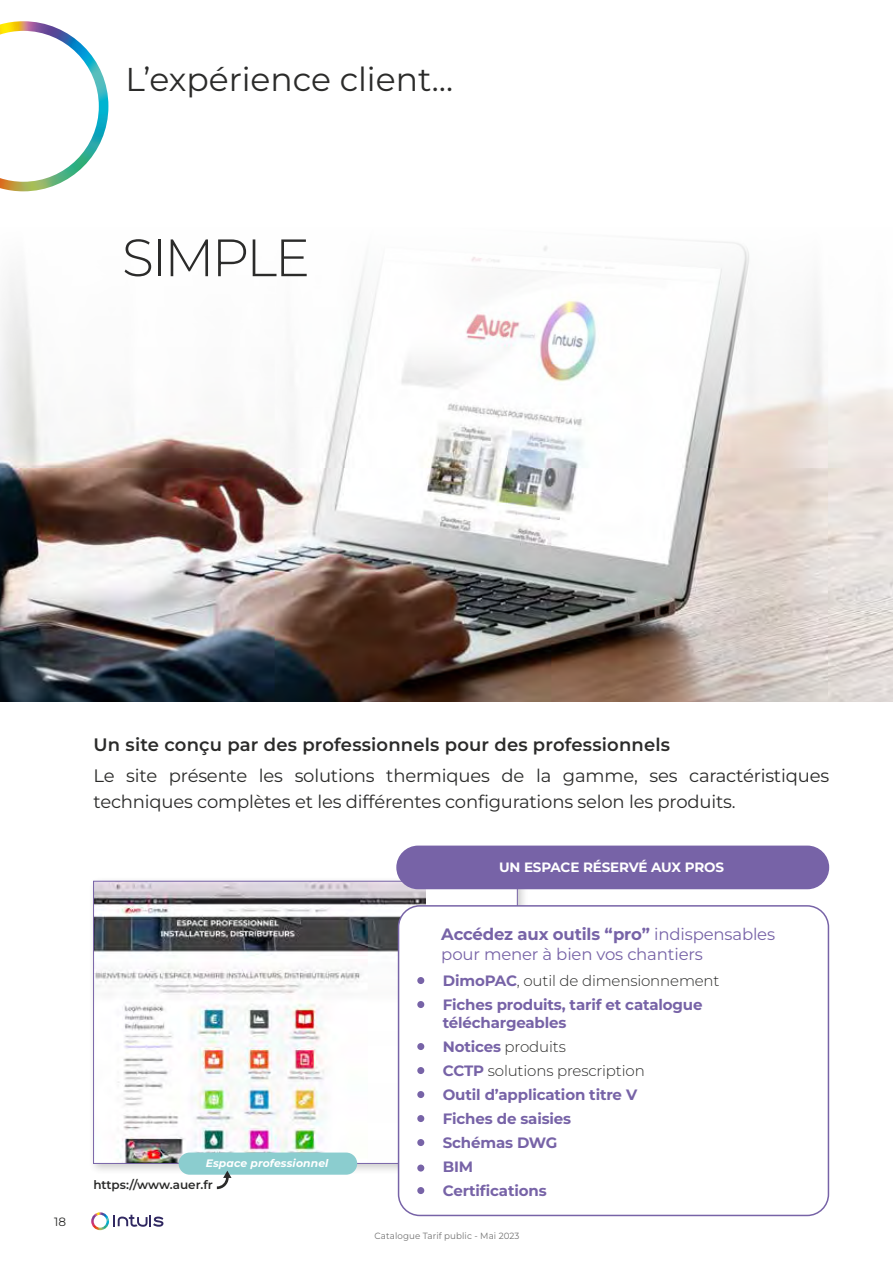
<style>
.page{position:relative;width:893px;height:1263px;background:#fff}
.page>*{position:absolute;margin:0;border:0;box-sizing:border-box;transform-origin:0 0}
.t1{font:300 52.5px "Montserrat";letter-spacing:-.05em;color:#2b2b2a}
.t2{font:33px "Montserrat";color:#2b2b2a}
.t3{font:18px/25.5px "Montserrat";letter-spacing:-.01em;color:#2b2b2a}
.t4{font:600 18px "Montserrat";letter-spacing:.01em;color:#2b2b2a}
.t5{font:16.5px/19.8px "Montserrat";letter-spacing:-.01em;color:#7763a7}
.t6{font:700 15px/24px "Montserrat";letter-spacing:-.01em;color:#7763a7}
.t7{font:700 13.5px "Montserrat";letter-spacing:-.01em;color:#fff}
.t8{font:600 12px "Montserrat";color:#2b2b2a}
.t9{font:12px "Montserrat";color:#2b2b2a}
.t10{font:italic 700 10.8px "Montserrat";letter-spacing:.01em;color:#fff}
.t11{font:9px "Montserrat";letter-spacing:.01em;color:#737373}
.s1{font-weight:700}
.s2{font-weight:300;color:#2b2b2a}
</style>
<div class="page">
<svg style="left:91px;top:1212px;width:72px;height:18px"></svg>
<svg style="left:0;top:21px;width:108px;height:170px"></svg>
<div style="left:88px;top:876px;width:441px;height:299px;background:#2b2b2a;opacity:.25"></div>
<img style="left:95px;top:883px;width:331px;height:278px">
<div style="left:399px;top:906px;width:429px;height:309px;background:#fff;border-radius:21px"></div>
<div style="left:417px;top:977px;width:7px;height:7px;background:#7763a7;border-radius:50%"></div>
<div style="left:417px;top:1001px;width:7px;height:7px;background:#7763a7;border-radius:50%"></div>
<div style="left:417px;top:1043px;width:7px;height:7px;background:#7763a7;border-radius:50%"></div>
<div style="left:417px;top:1067px;width:7px;height:7px;background:#7763a7;border-radius:50%"></div>
<div style="left:417px;top:1091px;width:7px;height:7px;background:#7763a7;border-radius:50%"></div>
<div style="left:417px;top:1115px;width:7px;height:7px;background:#7763a7;border-radius:50%"></div>
<div style="left:417px;top:1139px;width:7px;height:7px;background:#7763a7;border-radius:50%"></div>
<div style="left:417px;top:1164px;width:7px;height:7px;background:#7763a7;border-radius:50%"></div>
<div style="left:417px;top:1187px;width:7px;height:7px;background:#7763a7;border-radius:50%"></div>
<div style="left:398px;top:905px;width:431px;height:311px;border:2px solid #7763a7;border-radius:21px"></div>
<div style="left:397px;top:846px;width:431px;height:42px;background:#7763a7;border-radius:21px"></div>
<div style="left:396px;top:845px;width:433px;height:44px;border:2px solid #7763a7;border-radius:21px"></div>
<img style="left:0;top:191px;width:893px;height:511px">
<div style="left:179px;top:1152px;width:178px;height:23px;background:#8bcdcf;border-radius:11px"></div>
<svg style="left:217px;top:1171px;width:15px;height:18px"></svg>
<h2 class="t2" style="left:125px;top:58px;width:329px">L’expérience client…</h2>
<h1 class="t1" style="left:122px;top:223px;width:190px">SIMPLE</h1>
<p class="t9" style="left:54px;top:1214px;width:13px">18</p>
<p class="t4" style="left:94px;top:733px;width:578px">Un site conçu par des professionnels pour des professionnels</p>
<p class="t3" style="left:94px;top:763px;width:737px">Le site présente les solutions thermiques de la gamme, ses caractéristiques techniques complètes et les différentes configurations selon les produits.</p>
<p class="t10" style="left:206px;top:1156px;width:124px">Espace professionnel</p>
<p class="t8" style="left:93px;top:1177px;width:121px">https://www.auer.fr</p>
<p class="t7" style="left:499px;top:859px;width:227px">UN ESPACE RÉSERVÉ AUX PROS</p>
<p class="t5" style="left:441px;top:924px;width:335px"><span class="s1">Accédez aux outils “pro”</span> indispensables pour mener à bien vos chantiers</p>
<p class="t6" style="left:443px;top:968px;width:278px">DimoPAC<span class="s2">, outil de dimensionnement<br></span>Fiches produits, tarif et catalogue</p>
<p class="t6" style="left:443px;top:1010px;width:203px">téléchargeables<br>Notices <span class="s2">produits<br></span>CCTP <span class="s2">solutions prescription<br></span>Outil d’application titre V<br>Fiches de saisies<br>Schémas DWG<br>BIM<br>Certifications</p>
<p class="t11" style="left:375px;top:1229px;width:146px">Catalogue Tarif public - Mai 2023</p>
</div>
